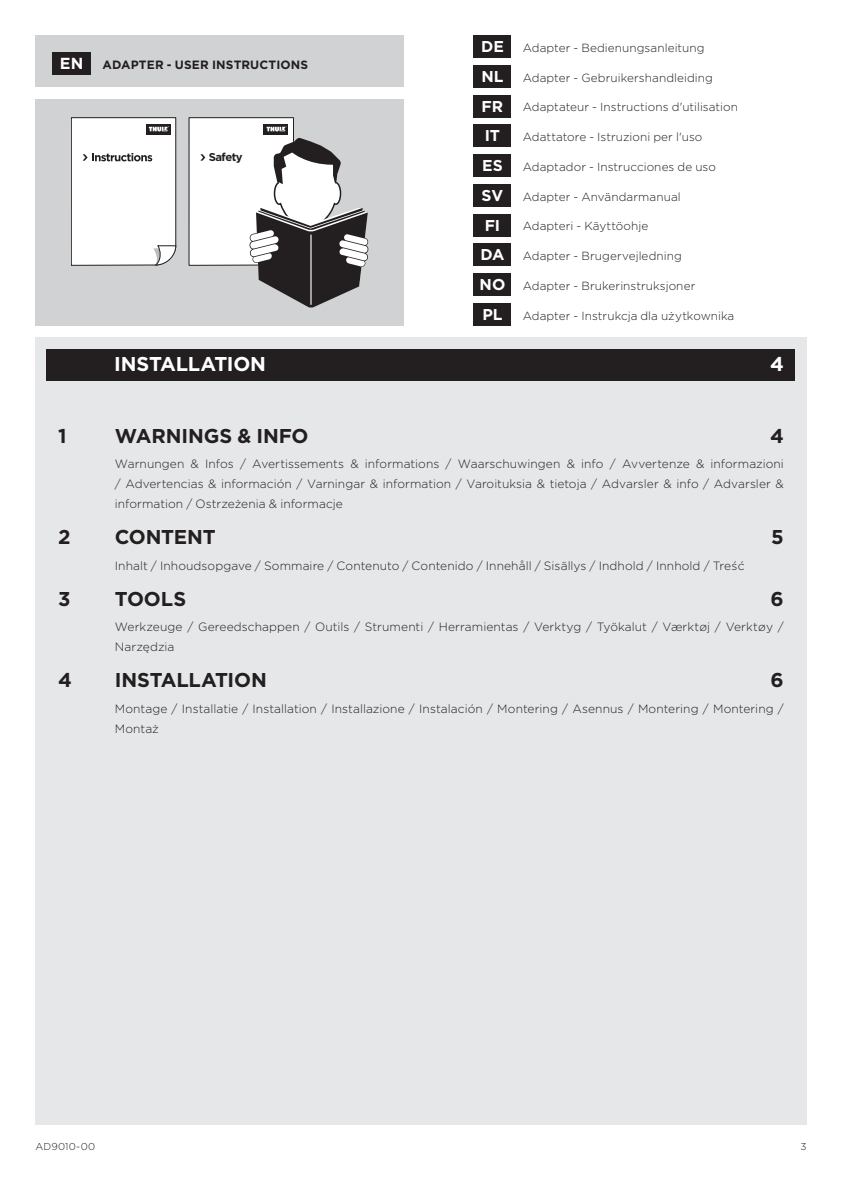
<style>
.page{position:relative;width:842px;height:1191px;background:#fff}
.page>*{position:absolute;margin:0;border:0;box-sizing:border-box;transform-origin:0 0}
.t1{font:700 20px "Thule";letter-spacing:-.01em;color:#231f20}
.t2{font:700 20px "Thule";letter-spacing:-.01em;color:#fff}
.t3{font:700 15.6px "Thule";color:#fff}
.t4{font:300 12px/20px "Thule";letter-spacing:.005em;color:#231f20}
.t5{font:700 12px "Thule";letter-spacing:.01em;color:#231f20}
.t6{font:300 11.8px "Thule";letter-spacing:.005em;color:#231f20}
.t7{font:700 11.4px "Thule";letter-spacing:-.05em;color:#231f20}
.t8{font:300 10px "Thule";letter-spacing:.025em;color:#231f20}
.s1{font-size:16px;color:#fff}
.s2{font-weight:700;font-size:15.6px;color:#fff}
</style>
<div class="page">
<div style="left:35px;top:337px;width:771px;height:787px;background:#e6e7e9"></div>
<div style="left:35px;top:99px;width:369px;height:227px;background:#d1d2d4"></div>
<svg style="left:71px;top:117px;width:105px;height:149px;background:#eee"></svg>
<svg style="left:188px;top:117px;width:180px;height:191px"></svg>
<div style="left:35px;top:35px;width:369px;height:51px;background:#d1d2d4"></div>
<div style="left:52px;top:53px;width:39px;height:22px;background:#231f20"></div>
<div style="left:474px;top:35px;width:37px;height:23px;background:#231f20"></div>
<div style="left:474px;top:65px;width:37px;height:22px;background:#231f20"></div>
<div style="left:474px;top:95px;width:37px;height:22px;background:#231f20"></div>
<div style="left:474px;top:125px;width:37px;height:22px;background:#231f20"></div>
<div style="left:474px;top:154px;width:37px;height:23px;background:#231f20"></div>
<div style="left:474px;top:184px;width:37px;height:22px;background:#231f20"></div>
<div style="left:474px;top:214px;width:37px;height:22px;background:#231f20"></div>
<div style="left:474px;top:244px;width:37px;height:22px;background:#231f20"></div>
<div style="left:474px;top:273px;width:37px;height:23px;background:#231f20"></div>
<div style="left:474px;top:303px;width:37px;height:22px;background:#231f20"></div>
<div style="left:47px;top:350px;width:748px;height:31px;background:#231f20"></div>
<p class="t5" style="left:60px;top:58px;width:250px"><span class="s1">EN</span> ADAPTER - USER INSTRUCTIONS</p>
<p class="t7" style="left:209px;top:150px;width:35px">Safety</p>
<p class="t6" style="left:481px;top:40px;width:225px"><span class="s2">DE</span> Adapter - Bedienungsanleitung</p>
<p class="t6" style="left:481px;top:70px;width:233px"><span class="s2">NL</span> Adapter - Gebruikershandleiding</p>
<p class="t6" style="left:482px;top:100px;width:258px"><span class="s2">FR</span> Adaptateur - Instructions d'utilisation</p>
<p class="t3" style="left:485px;top:126px;width:17px">IT</p>
<p class="t6" style="left:523px;top:129px;width:181px">Adattatore - Istruzioni per l'uso</p>
<p class="t3" style="left:482px;top:156px;width:22px">ES</p>
<p class="t6" style="left:523px;top:159px;width:195px">Adaptador - Instrucciones de uso</p>
<p class="t6" style="left:482px;top:189px;width:201px"><span class="s2">SV</span> Adapter - Användarmanual</p>
<p class="t3" style="left:485px;top:216px;width:17px">FI</p>
<p class="t6" style="left:523px;top:219px;width:127px">Adapteri - Käyttöohje</p>
<p class="t6" style="left:480px;top:248px;width:203px"><span class="s2">DA</span> Adapter - Brugervejledning</p>
<p class="t6" style="left:480px;top:278px;width:217px"><span class="s2">NO</span> Adapter - Brukerinstruksjoner</p>
<p class="t3" style="left:482px;top:305px;width:22px">PL</p>
<p class="t6" style="left:523px;top:308px;width:213px">Adapter - Instrukcja dla użytkownika</p>
<p class="t2" style="left:114px;top:352px;width:153px">INSTALLATION</p>
<p class="t2" style="left:770px;top:352px;width:15px">4</p>
<p class="t1" style="left:58px;top:424px;width:10px">1</p>
<p class="t1" style="left:115px;top:424px;width:195px">WARNINGS &amp; INFO</p>
<p class="t1" style="left:770px;top:424px;width:15px">4</p>
<p class="t4" style="left:115px;top:454px;width:671px;text-align:justify">Warnungen &amp; Infos / Avertissements &amp; informations / Waarschuwingen &amp; info / Avvertenze &amp; informazioni / Advertencias &amp; información / Varningar &amp; information / Varoituksia &amp; tietoja / Advarsler &amp; info / Advarsler &amp; information / Ostrzeżenia &amp; informacje</p>
<p class="t1" style="left:58px;top:525px;width:14px">2</p>
<p class="t1" style="left:115px;top:525px;width:102px">CONTENT</p>
<p class="t1" style="left:771px;top:525px;width:14px">5</p>
<p class="t4" style="left:115px;top:555px;width:631px">Inhalt / Inhoudsopgave / Sommaire / Contenuto / Contenido / Innehåll / Sisällys / Indhold / Innhold / Treść</p>
<p class="t1" style="left:58px;top:586px;width:14px">3</p>
<p class="t1" style="left:115px;top:586px;width:73px">TOOLS</p>
<p class="t1" style="left:771px;top:586px;width:15px">6</p>
<p class="t4" style="left:115px;top:616px;width:670px">Werkzeuge / Gereedschappen / Outils / Strumenti / Herramientas / Verktyg / Työkalut / Værktøj / Verktøy /<br>Narzędzia</p>
<p class="t1" style="left:58px;top:668px;width:15px">4</p>
<p class="t1" style="left:115px;top:668px;width:153px">INSTALLATION</p>
<p class="t1" style="left:771px;top:668px;width:15px">6</p>
<p class="t4" style="left:115px;top:698px;width:671px">Montage / Installatie / Installation / Installazione / Instalación / Montering / Asennus / Montering / Montering /<br>Montaż</p>
<p class="t8" style="left:35px;top:1140px;width:61px">Ad9010-00</p>
<p class="t8" style="left:800px;top:1140px;width:8px">3</p>
</div>
